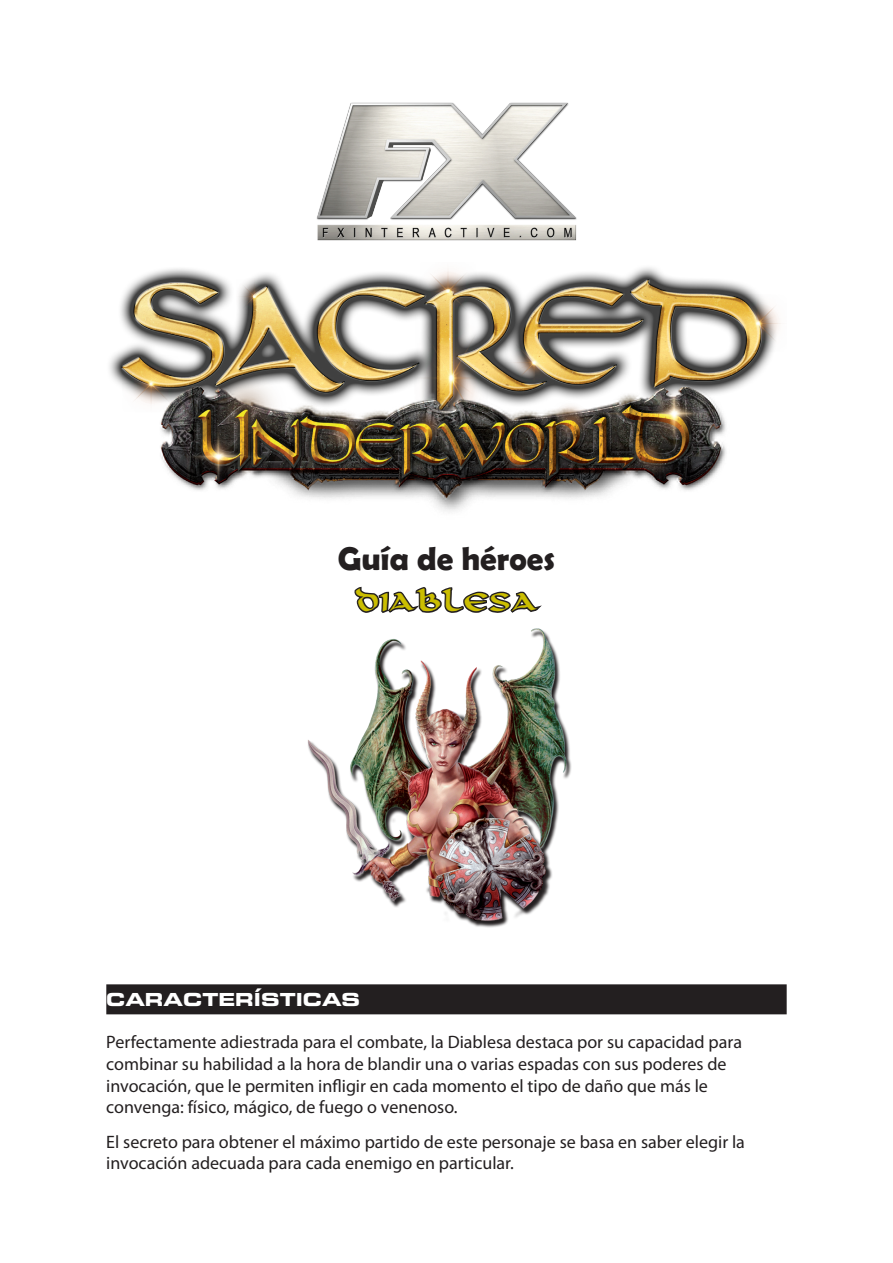
<style>
.page{position:relative;width:893px;height:1263px;background:#fff}
.page>*{position:absolute;margin:0;border:0;box-sizing:border-box;transform-origin:0 0}
.t1{font:700 33px "Berlin Sans FB Demi";color:#231f20}
.t2{font:28.5px "unciaal";color:#cbbe01}
.cuerpo{font:18px/21.6px "Myriad Pro";color:#231f20}
.ladillo{font:18px "Eurostile Bold Extended Two";color:#fff}
</style>
<div class="page">
<div style="left:106px;top:984px;width:681px;height:30px;background:#231f20"></div>
<svg style="left:354px;top:586px;width:188px;height:27px"></svg>
<img style="left:109px;top:267px;width:672px;height:124px">
<img style="left:308px;top:628px;width:264px;height:300px">
<img style="left:316px;top:102px;width:261px;height:139px">
<img style="left:128px;top:326px;width:637px;height:186px">
<p class="t1" style="left:338px;top:539px;width:219px">Guía de héroes</p>
<p class="t2" style="left:355px;top:588px;width:185px">diablesa</p>
<p class="ladillo" style="left:106px;top:986px;width:255px">CARACTERÍSTICAS</p>
<p class="cuerpo" style="left:106px;top:1032px;width:637px">Perfectamente adiestrada para el combate, la Diablesa destaca por su capacidad para combinar su habilidad a la hora de blandir una o varias espadas con sus poderes de invocación, que le permiten infligir en cada momento el tipo de daño que más le convenga: físico, mágico, de fuego o venenoso.</p>
<p class="cuerpo" style="left:106px;top:1131px;width:640px">El secreto para obtener el máximo partido de este personaje se basa en saber elegir la invocación adecuada para cada enemigo en particular.</p>
</div>
